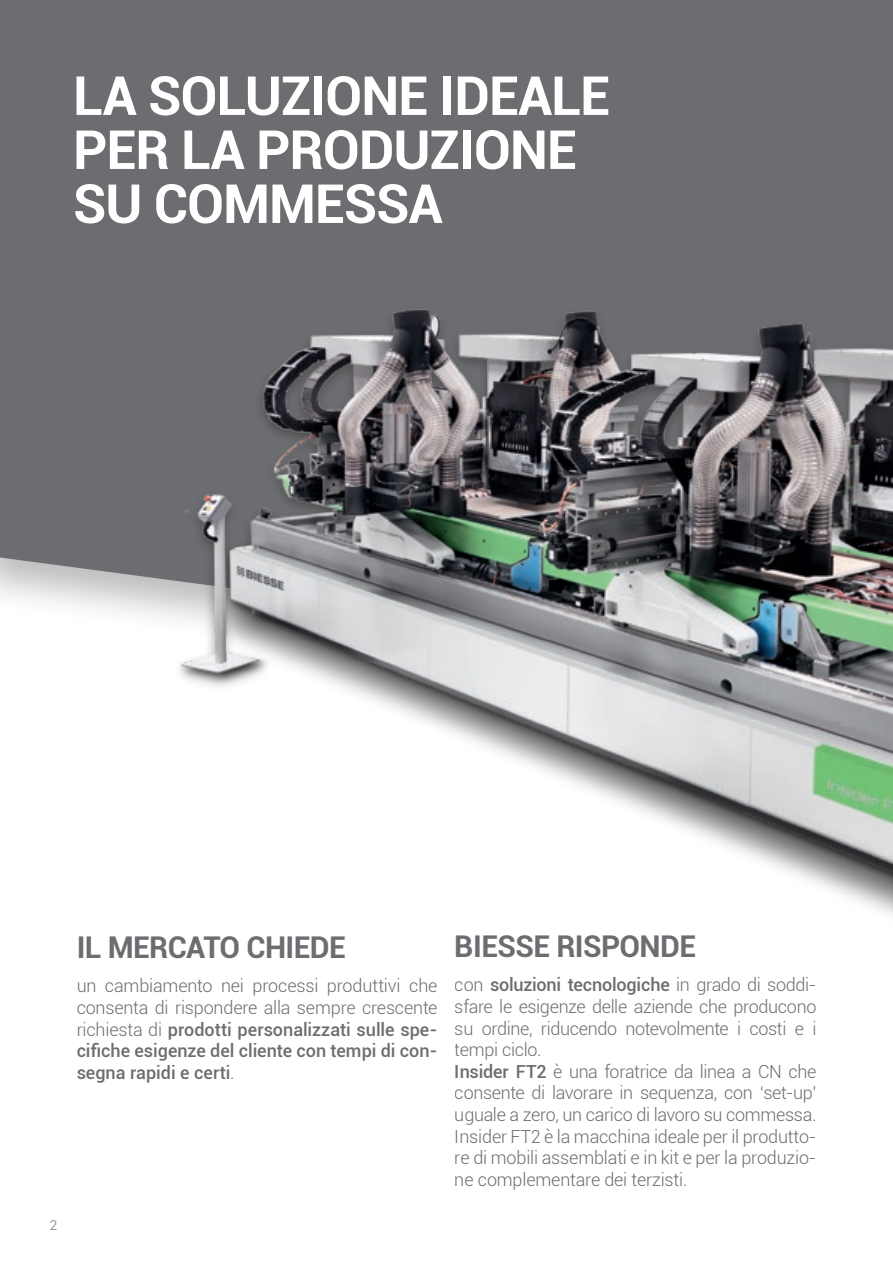
<style>
.page{position:relative;width:893px;height:1263px;background:#fff}
.page>*{position:absolute;margin:0;border:0;box-sizing:border-box;transform-origin:0 0}
.t1{font:700 54px/54px "Roboto";letter-spacing:-.02em;color:#fff}
.t2{font:700 30px "Roboto";letter-spacing:-.02em;color:#6c6d70}
.t3{font:300 18px/21.6px "Roboto";letter-spacing:-.015em;color:#6c6d70;text-align:justify}
.t4{font:300 13.5px "Roboto";color:#6c6d70}
.s1{font-weight:500}
</style>
<div class="page">
<div style="left:0;top:0;width:893px;height:612px;background:#6c6d70"></div>
<img style="left:131px;top:268px;width:762px;height:647px">
<p class="t1" style="left:73px;top:67px;width:539px">LA SOLUZIONE IDEALE<br>PER LA PRODUZIONE<br>SU COMMESSA</p>
<p class="t4" style="left:50px;top:1215px;width:9px">2</p>
<h2 class="t2" style="left:77px;top:926px;width:271px">IL MERCATO CHIEDE</h2>
<p class="t3" style="left:77px;top:975px;width:362px">un cambiamento nei processi produttivi che consenta di rispondere alla sempre crescente richiesta di <span class="s1">prodotti personalizzati sulle spe&shy;cifiche esigenze del cliente con tempi di con&shy;segna rapidi e certi</span>.</p>
<h2 class="t2" style="left:455px;top:925px;width:243px">BIESSE RISPONDE</h2>
<p class="t3" style="left:455px;top:973px;width:363px;text-align:left">con <span class="s1">soluzioni tecnologiche</span> in grado di soddi&shy;sfare le esigenze delle aziende che producono su ordine, riducendo notevolmente i costi e i tempi ciclo.<br><span class="s1">Insider FT2</span> è una foratrice da linea a CN che consente di lavorare in sequenza, con ‘set-up’ uguale a zero, un carico di lavoro su commessa.<br>Insider FT2 è la macchina ideale per il produtto&shy;re di mobili assemblati e in kit e per la produzio&shy;ne complementare dei terzisti.</p>
</div>
